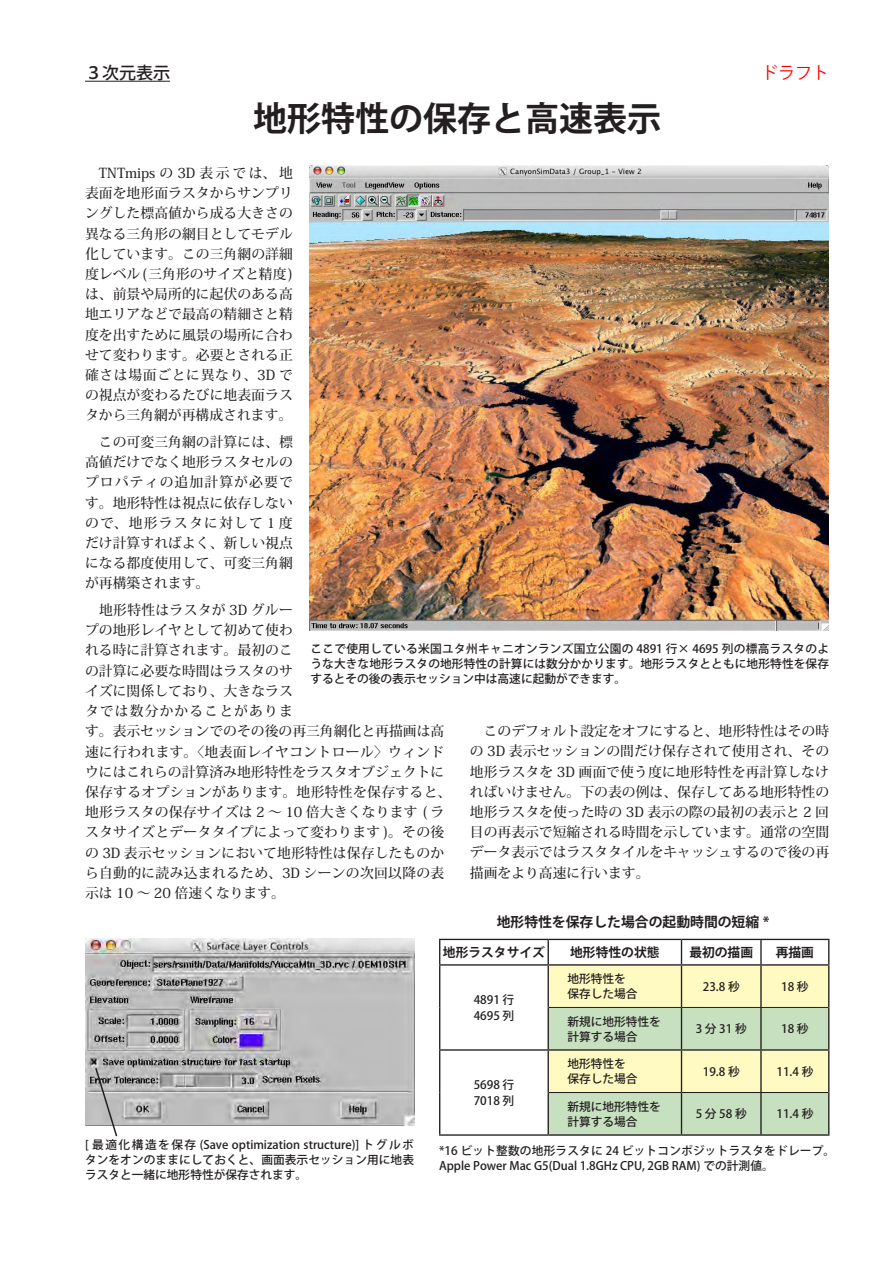
<style>
.page{position:relative;width:893px;height:1263px;background:#fff}
.page>*{position:absolute;margin:0;border:0;box-sizing:border-box;transform-origin:0 0}
.t1{font:700 34.05px "Koz Go Pro";color:#231f20}
.t2{font:500 16.95px "Koz Go Pro";color:#231f20}
.t3{font:16.95px "Koz Go Pro";color:#f00}
.t4{font:500 13.8px/20.2px "Koz Min Pro";letter-spacing:.005em;color:#231f20;text-align:justify}
.t5{font:700 13.8px "Koz Go Pro";color:#231f20}
.t6{font:700 12.75px "Koz Go Pro";color:#231f20}
.t7{font:500 11.7px/14.9px "Koz Go Pro";color:#231f20}
</style>
<div class="page">
<hr style="left:85px;top:81px;width:85px;height:1px;background:#231f20">
<hr style="left:439px;top:939px;width:109px;height:1px;background:#231f20">
<svg style="left:439px;top:940px;width:1px;height:24px"></svg>
<hr style="left:548px;top:939px;width:133px;height:1px;background:#231f20">
<hr style="left:681px;top:939px;width:80px;height:1px;background:#231f20">
<hr style="left:761px;top:939px;width:68px;height:1px;background:#231f20">
<svg style="left:548px;top:940px;width:281px;height:194px"></svg>
<hr style="left:439px;top:964px;width:109px;height:1px;background:#231f20">
<hr style="left:439px;top:965px;width:1px;height:42px;background:#231f20">
<hr style="left:439px;top:1007px;width:1px;height:42px;background:#231f20">
<hr style="left:439px;top:1049px;width:109px;height:2px;background:#231f20">
<hr style="left:439px;top:1051px;width:1px;height:41px;background:#231f20">
<hr style="left:439px;top:1092px;width:1px;height:42px;background:#231f20">
<hr style="left:439px;top:1134px;width:109px;height:2px;background:#231f20">
<hr style="left:548px;top:964px;width:133px;height:1px;background:#231f20">
<hr style="left:548px;top:965px;width:1px;height:42px;background:#231f20">
<hr style="left:681px;top:964px;width:80px;height:1px;background:#231f20">
<hr style="left:681px;top:965px;width:1px;height:42px;background:#231f20">
<hr style="left:761px;top:964px;width:68px;height:1px;background:#231f20">
<hr style="left:760px;top:965px;width:2px;height:42px;background:#231f20">
<hr style="left:828px;top:965px;width:1px;height:42px;background:#231f20">
<hr style="left:548px;top:1007px;width:1px;height:42px;background:#231f20">
<hr style="left:681px;top:1008px;width:1px;height:41px;background:#231f20">
<hr style="left:760px;top:1008px;width:2px;height:41px;background:#231f20">
<hr style="left:828px;top:1007px;width:1px;height:42px;background:#231f20">
<hr style="left:549px;top:1007px;width:132px;height:1px;background:#231f20">
<hr style="left:681px;top:1007px;width:80px;height:1px;background:#231f20">
<hr style="left:761px;top:1007px;width:67px;height:1px;background:#231f20">
<hr style="left:548px;top:1049px;width:133px;height:2px;background:#231f20">
<hr style="left:548px;top:1051px;width:1px;height:41px;background:#231f20">
<hr style="left:681px;top:1049px;width:80px;height:2px;background:#231f20">
<hr style="left:681px;top:1051px;width:1px;height:41px;background:#231f20">
<hr style="left:761px;top:1049px;width:68px;height:2px;background:#231f20">
<hr style="left:760px;top:1051px;width:2px;height:41px;background:#231f20">
<hr style="left:828px;top:1051px;width:1px;height:41px;background:#231f20">
<hr style="left:548px;top:1092px;width:1px;height:42px;background:#231f20">
<hr style="left:681px;top:1093px;width:1px;height:41px;background:#231f20">
<hr style="left:760px;top:1093px;width:2px;height:41px;background:#231f20">
<hr style="left:828px;top:1092px;width:1px;height:42px;background:#231f20">
<hr style="left:548px;top:1134px;width:133px;height:2px;background:#231f20">
<hr style="left:681px;top:1134px;width:80px;height:2px;background:#231f20">
<hr style="left:761px;top:1134px;width:68px;height:2px;background:#231f20">
<hr style="left:549px;top:1092px;width:132px;height:1px;background:#231f20">
<hr style="left:681px;top:1092px;width:80px;height:1px;background:#231f20">
<hr style="left:761px;top:1092px;width:67px;height:1px;background:#231f20">
<img style="left:310px;top:166px;width:519px;height:464px">
<img style="left:85px;top:939px;width:329px;height:187px">
<svg style="left:94px;top:1066px;width:24px;height:71px"></svg>
<p class="t2" style="left:85px;top:62px;width:87px">３次元表示</p>
<h1 class="t1" style="left:253px;top:97px;width:410px">地形特性の保存と高速表示</h1>
<p class="t3" style="left:761px;top:62px;width:70px">ドラフト</p>
<p class="t4" style="left:85px;top:162px;width:209px">　TNTmips の 3D 表示では、地表面を地形面ラスタからサンプリングした標高値から成る大きさの異なる三角形の網目としてモデル化しています。この三角網の詳細度レベル(三角形のサイズと精度(は、前景や局所的に起伏のある高地エリアなどで最高の精細さと精度を出すために風景の場所に合わせて変わります。必要とされる正確さは場面ごとに異なり、3D での視点が変わるたびに地表面ラスタから三角網が再構成されます。</p>
<p class="t4" style="left:85px;top:431px;width:209px">　この可変三角網の計算には、標高値だけでなく地形ラスタセルのプロパティの追加計算が必要です。地形特性は視点に依存しないので、地形ラスタに対して 1 度だけ計算すればよく、新しい視点になる都度使用して、可変三角網が再構築されます。</p>
<p class="t4" style="left:85px;top:599px;width:368px;text-align:left">　地形特性はラスタが 3D グルー<br>プの地形レイヤとして初めて使わ<br>れる時に計算されます。最初のこ<br>の計算に必要な時間はラスタのサ<br>イズに関係しており、大きなラス<br>タでは数分かかることがありま<br>す。表示セッションでのその後の再三角網化と再描画は高速に行われます。〈地表面レイヤコントロール〉ウィンドウにはこれらの計算済み地形特性をラスタオブジェクトに保存するオプションがあります。地形特性を保存すると、地形ラスタの保存サイズは 2 ～ 10 倍大きくなります ( ラスタサイズとデータタイプによって変わります )。その後の 3D 表示セッションにおいて地形特性は保存したものから自動的に読み込まれるため、3D シーンの次回以降の表示は 10 ～ 20 倍速くなります。</p>
<p class="t7" style="left:310px;top:642px;width:520px;text-align:justify">ここで使用している米国ユタ州キャニオンランズ国立公園の 4891 行× 4695 列の標高ラスタのような大きな地形ラスタの地形特性の計算には数分かかります。地形ラスタとともに地形特性を保存するとその後の表示セッション中は高速に起動ができます。</p>
<p class="t4" style="left:470px;top:720px;width:361px">　このデフォルト設定をオフにすると、地形特性はその時の 3D 表示セッションの間だけ保存されて使用され、その地形ラスタを 3D 画面で使う度に地形特性を再計算しなければいけません。下の表の例は、保存してある地形特性の地形ラスタを使った時の 3D 表示の際の最初の表示と 2 回目の再表示で短縮される時間を示しています。通常の空間データ表示ではラスタタイルをキャッシュするので後の再描画をより高速に行います。</p>
<p class="t5" style="left:497px;top:913px;width:274px">地形特性を保存した場合の起動時間の短縮 *</p>
<p class="t6" style="left:776px;top:944px;width:40px">再描画</p>
<p class="t6" style="left:443px;top:944px;width:104px">地形ラスタサイズ</p>
<p class="t7" style="left:474px;top:992px;width:42px;line-height:15.9px">4891 行<br>4695 列</p>
<p class="t6" style="left:570px;top:944px;width:91px">地形特性の状態</p>
<p class="t6" style="left:689px;top:944px;width:65px">最初の描画</p>
<p class="t7" style="left:567px;top:972px;width:60px">地形特性を</p>
<p class="t7" style="left:703px;top:979px;width:38px">23.8 秒</p>
<p class="t7" style="left:781px;top:979px;width:29px">18 秒</p>
<p class="t7" style="left:567px;top:987px;width:72px">保存した場合</p>
<p class="t7" style="left:567px;top:1014px;width:95px">新規に地形特性を</p>
<p class="t7" style="left:696px;top:1022px;width:52px">分3 31秒</p>
<p class="t7" style="left:781px;top:1022px;width:29px">18 秒</p>
<p class="t7" style="left:567px;top:1029px;width:72px">計算する場合</p>
<p class="t7" style="left:85px;top:1138px;width:331px;text-align:justify">[ 最適化構造を保存 (Save optimization structure)] トグルボタンをオンのままにしておくと、画面表示セッション用に地表ラスタと一緒に地形特性が保存されます。</p>
<p class="t7" style="left:567px;top:1057px;width:60px">地形特性を</p>
<p class="t7" style="left:703px;top:1064px;width:38px">19.8 秒</p>
<p class="t7" style="left:776px;top:1064px;width:38px">11.4 秒</p>
<p class="t7" style="left:567px;top:1072px;width:72px">保存した場合</p>
<p class="t7" style="left:567px;top:1100px;width:95px">新規に地形特性を</p>
<p class="t7" style="left:474px;top:1077px;width:42px;line-height:15.9px">5698 行<br>7018 列</p>
<p class="t7" style="left:696px;top:1107px;width:52px">分5 58秒</p>
<p class="t7" style="left:776px;top:1107px;width:38px">11.4 秒</p>
<p class="t7" style="left:567px;top:1114px;width:72px">計算する場合</p>
<p class="t7" style="left:439px;top:1144px;width:398px">*16 ビット整数の地形ラスタに 24 ビットコンポジットラスタをドレープ。<br>Apple Power Mac G (5 Dual 1.8GHz CPU 2, GB RAM) での計測値。</p>
</div>
